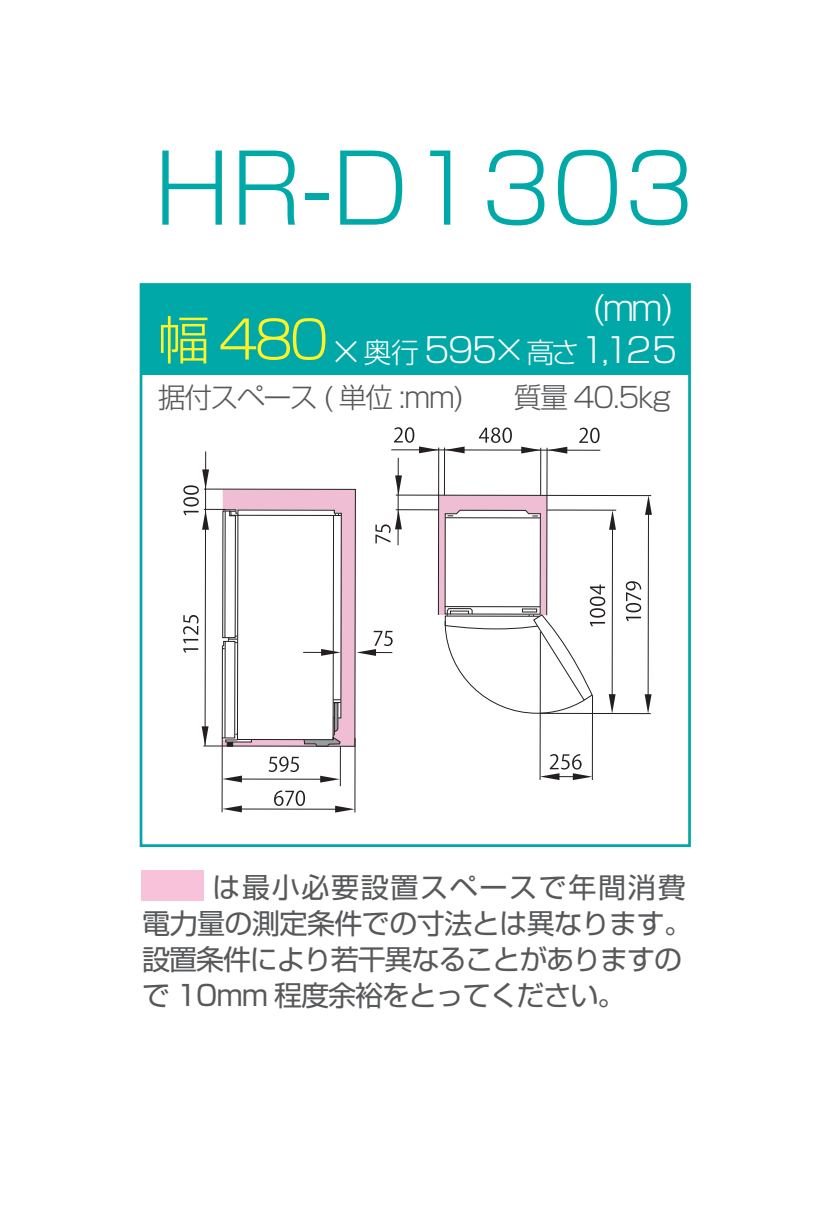
<style>
.page{position:relative;width:835px;height:1215px;background:#fff}
.page>*{position:absolute;margin:0;border:0;box-sizing:border-box;transform-origin:0 0}
.t1{font:300 94px "Shin Go Pro";color:#00a9a7}
.t2{font:300 34px "Shin Go Pro";letter-spacing:-.06em;color:#fff}
.t3{font:28px/36px "Shin Go Pro";letter-spacing:-.03em;color:#57585a}
.t4{font:300 28px "Shin Go Pro";letter-spacing:-.06em;color:#57585a}
.s1{font-size:52px;color:#fff229}
.s2{font-size:28px}
</style>
<div class="page">
<div style="left:141px;top:869px;width:62px;height:30px;background:#f8c3da"></div>
<div style="left:141px;top:285px;width:548px;height:89px;background:#00a9a7"></div>
<div style="left:139px;top:283px;width:551px;height:563px;border:3px solid #00a9a7"></div>
<hr style="left:204px;top:451px;width:2px;height:294px;background:#231f20">
<svg style="left:445px;top:446px;width:19px;height:7px"></svg>
<svg style="left:521px;top:446px;width:19px;height:7px"></svg>
<svg style="left:547px;top:446px;width:20px;height:7px"></svg>
<svg style="left:644px;top:495px;width:7px;height:19px"></svg>
<svg style="left:644px;top:694px;width:7px;height:18px"></svg>
<svg style="left:320px;top:775px;width:19px;height:7px"></svg>
<svg style="left:222px;top:775px;width:20px;height:7px"></svg>
<svg style="left:335px;top:805px;width:19px;height:7px"></svg>
<svg style="left:222px;top:805px;width:20px;height:7px"></svg>
<hr style="left:238px;top:778px;width:83px;height:1px;background:#231f20">
<hr style="left:238px;top:808px;width:101px;height:1px;background:#231f20">
<hr style="left:221px;top:737px;width:1px;height:75px;background:#231f20">
<hr style="left:354px;top:738px;width:1px;height:74px;background:#231f20">
<hr style="left:340px;top:746px;width:1px;height:40px;background:#231f20">
<hr style="left:391px;top:449px;width:209px;height:1px;background:#231f20">
<hr style="left:437px;top:447px;width:2px;height:167px;background:#231f20">
<hr style="left:546px;top:447px;width:1px;height:168px;background:#231f20">
<hr style="left:540px;top:447px;width:1px;height:48px;background:#231f20">
<hr style="left:539px;top:631px;width:1px;height:148px;background:#231f20">
<hr style="left:591px;top:695px;width:1px;height:84px;background:#231f20">
<hr style="left:444px;top:447px;width:1px;height:48px;background:#231f20">
<hr style="left:540px;top:712px;width:110px;height:1px;background:#231f20">
<hr style="left:560px;top:495px;width:90px;height:1px;background:#231f20">
<hr style="left:395px;top:494px;width:165px;height:1px;background:#231f20">
<hr style="left:395px;top:509px;width:43px;height:1px;background:#231f20">
<hr style="left:647px;top:509px;width:1px;height:188px;background:#231f20">
<hr style="left:397px;top:457px;width:1px;height:88px;background:#231f20">
<svg style="left:394px;top:427px;width:44px;height:26px"></svg>
<svg style="left:478px;top:427px;width:33px;height:16px"></svg>
<svg style="left:579px;top:427px;width:20px;height:16px"></svg>
<svg style="left:539px;top:753px;width:53px;height:26px"></svg>
<svg style="left:268px;top:756px;width:31px;height:15px"></svg>
<svg style="left:274px;top:790px;width:31px;height:15px"></svg>
<svg style="left:625px;top:581px;width:16px;height:40px"></svg>
<svg style="left:183px;top:469px;width:219px;height:278px"></svg>
<svg style="left:438px;top:495px;width:177px;height:218px"></svg>
<h1 class="t1" style="left:154px;top:112px;width:542px">HR-D1303</h1>
<p class="t2" style="left:591px;top:279px;width:83px">(mm)</p>
<p class="t2" style="left:158px;top:322px;width:521px"><span class="s1">幅 480</span>×<span class="s2">奥行</span> 595×<span class="s2">高さ</span>1,125</p>
<p class="t4" style="left:158px;top:374px;width:307px">据付スペース ( 単位 :mm)</p>
<p class="t4" style="left:513px;top:374px;width:159px">質量 40.5kg</p>
<p class="t3" style="left:142px;top:865px;width:551px;text-indent:70px">は最小必要設置スペースで年間消費電力量の測定条件での寸法とは異なります。設置条件により若干異なることがありますので 10mm 程度余裕をとってください。</p>
</div>
